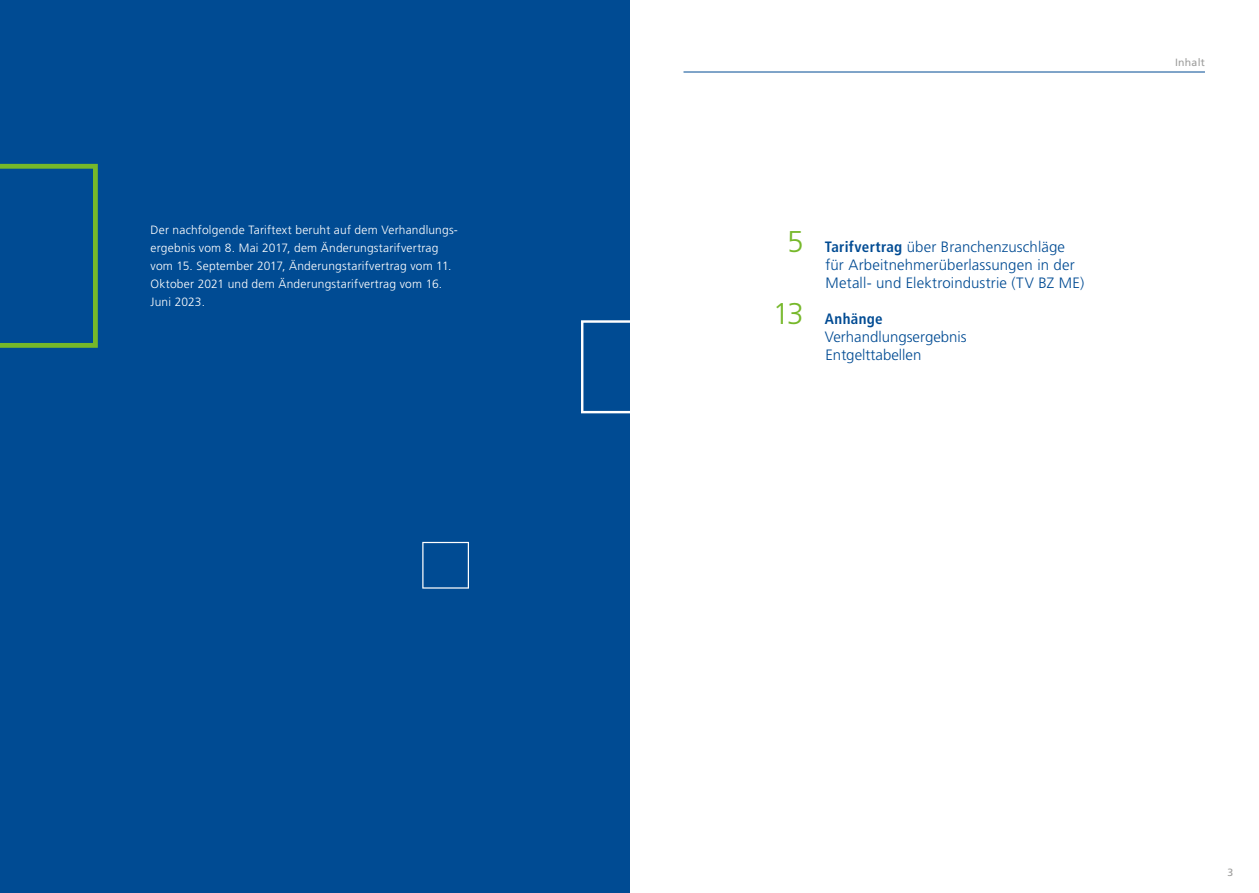
<style>
.page{position:relative;width:1259px;height:893px;background:#fff}
.page>*{position:absolute;margin:0;border:0;box-sizing:border-box;transform-origin:0 0}
.Fließtext_8_pt{font:300 30px "Frutiger LT Pro";color:#76b82a}
.Fließtext_8_pt-2{font:300 15px "Frutiger LT Pro";letter-spacing:.005em;color:#004b93}
.Fließtext_8_pt-3{font:700 condensed 15px "Frutiger LT Pro";letter-spacing:.02em;color:#004b93}
.t1{font:300 12px/18px "Frutiger LT Pro";letter-spacing:.015em;color:#fff}
.t2{font:10.5px "Frutiger LT Pro";letter-spacing:.025em;color:#9d9d9c}
.s1{font-weight:700;font-stretch:condensed}
</style>
<div class="page">
<hr style="left:683px;top:72px;width:522px;height:1px;background:#004b93">
<div style="left:0;top:0;width:629px;height:893px;background:#004b93"></div>
<svg style="left:0;top:164px;width:98px;height:184px"></svg>
<svg style="left:581px;top:320px;width:49px;height:93px"></svg>
<svg style="left:422px;top:542px;width:47px;height:47px"></svg>
<p class="t1" style="left:151px;top:221px;width:309px">Der nachfolgende Tariftext beruht auf dem Verhandlungs&shy;ergebnis vom 8. Mai 2017, dem Änderungstarifvertrag vom 15. September 2017, Änderungstarifvertrag vom 11.<br>Oktober 2021 und dem Änderungstarifvertrag vom 16.<br>Juni 2023.</p>
<p class="Fließtext_8_pt" style="left:787px;top:224px;width:18px">5</p>
<p class="Fließtext_8_pt" style="left:773px;top:296px;width:33px">13</p>
<p class="Fließtext_8_pt-2" style="left:824px;top:238px;width:242px"><span class="s1">Tarifvertrag</span> über Branchenzuschläge</p>
<p class="Fließtext_8_pt-2" style="left:825px;top:256px;width:251px">für Arbeitnehmerüberlassungen in der</p>
<p class="Fließtext_8_pt-2" style="left:825px;top:274px;width:260px">Metall- und Elektroindustrie (TV BZ ME)</p>
<p class="Fließtext_8_pt-3" style="left:825px;top:310px;width:59px">Anhänge</p>
<p class="Fließtext_8_pt-2" style="left:825px;top:328px;width:143px">Verhandlungsergebnis</p>
<p class="Fließtext_8_pt-2" style="left:825px;top:346px;width:97px">Entgelttabellen</p>
<p class="t2" style="left:1175px;top:56px;width:31px">Inhalt</p>
<p class="t2" style="left:1227px;top:866px;width:7px">3</p>
</div>
